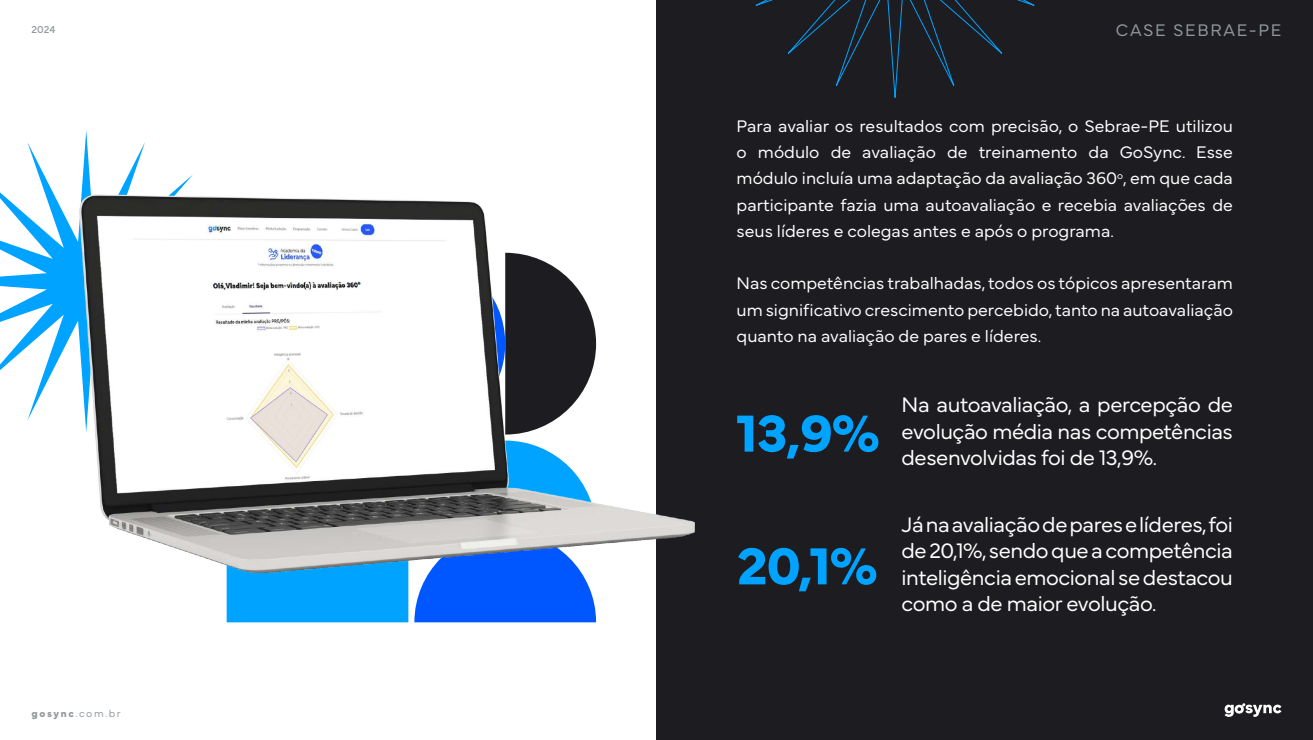
<style>
.page{position:relative;width:1313px;height:740px;background:#fff}
.page>*{position:absolute;margin:0;border:0;box-sizing:border-box;transform-origin:0 0}
.t1{font:700 54.25px "Mundial";color:#00a3ff}
.t2{font:300 21.88px/26.2px "Mundial";letter-spacing:-.02em;color:#fff;text-align:justify}
.t3{font:300 17.5px/26.2px "Mundial";color:#fff;text-align:justify}
.t4{font:300 17.5px "Mundial";letter-spacing:.1em;color:#91989c}
.t5{font:300 10.5px "Mundial";color:#91989c}
.t6{font:10.5px "Mundial";color:#91989c}
.s1{font-weight:700}
</style>
<div class="page">
<div style="left:656px;top:0;width:656px;height:739px;background:#1c1c21"></div>
<svg style="left:755px;top:0;width:280px;height:98px"></svg>
<div style="left:414px;top:572px;width:182px;height:50px;background:#0057ff"></div>
<div style="left:227px;top:572px;width:181px;height:50px;background:#00a3ff"></div>
<svg style="left:0;top:131px;width:193px;height:289px"></svg>
<img style="left:80px;top:194px;width:614px;height:378px">
<svg style="left:1224px;top:703px;width:57px;height:13px"></svg>
<p class="t6" style="left:32px;top:21px;width:25px">2024</p>
<p class="t4" style="left:1116px;top:16px;width:167px">CASE SEBRAE-PE</p>
<p class="t3" style="left:736px;top:111px;width:498px">Para avaliar os resultados com precisão, o Sebrae-PE utilizou o módulo de avaliação de treinamento da GoSync. Esse módulo incluía uma adaptação da avaliação 360<sup>o</sup>, em que cada participante fazia uma autoavaliação e recebia avaliações de seus líderes e colegas antes e após o programa.</p>
<p class="t3" style="left:736px;top:268px;width:498px">Nas competências trabalhadas, todos os tópicos apresentaram um significativo crescimento percebido, tanto na autoavaliação quanto na avaliação de pares e líderes.</p>
<p class="t5" style="left:32px;top:705px;width:91px"><span class="s1">gosync</span>.com.br</p>
<h1 class="t1" style="left:736px;top:390px;width:145px">13,9%</h1>
<h1 class="t1" style="left:736px;top:523px;width:142px">20,1%</h1>
<p class="t2" style="left:901px;top:389px;width:333px">Na autoavaliação, a percepção de evolução média nas competências desenvolvidas foi de 13,9%.</p>
<p class="t2" style="left:901px;top:509px;width:333px">Já na avaliação de pares e líderes, foi de 20,1%, sendo que a competência inteligência emocional se destacou como a de maior evolução.</p>
</div>
